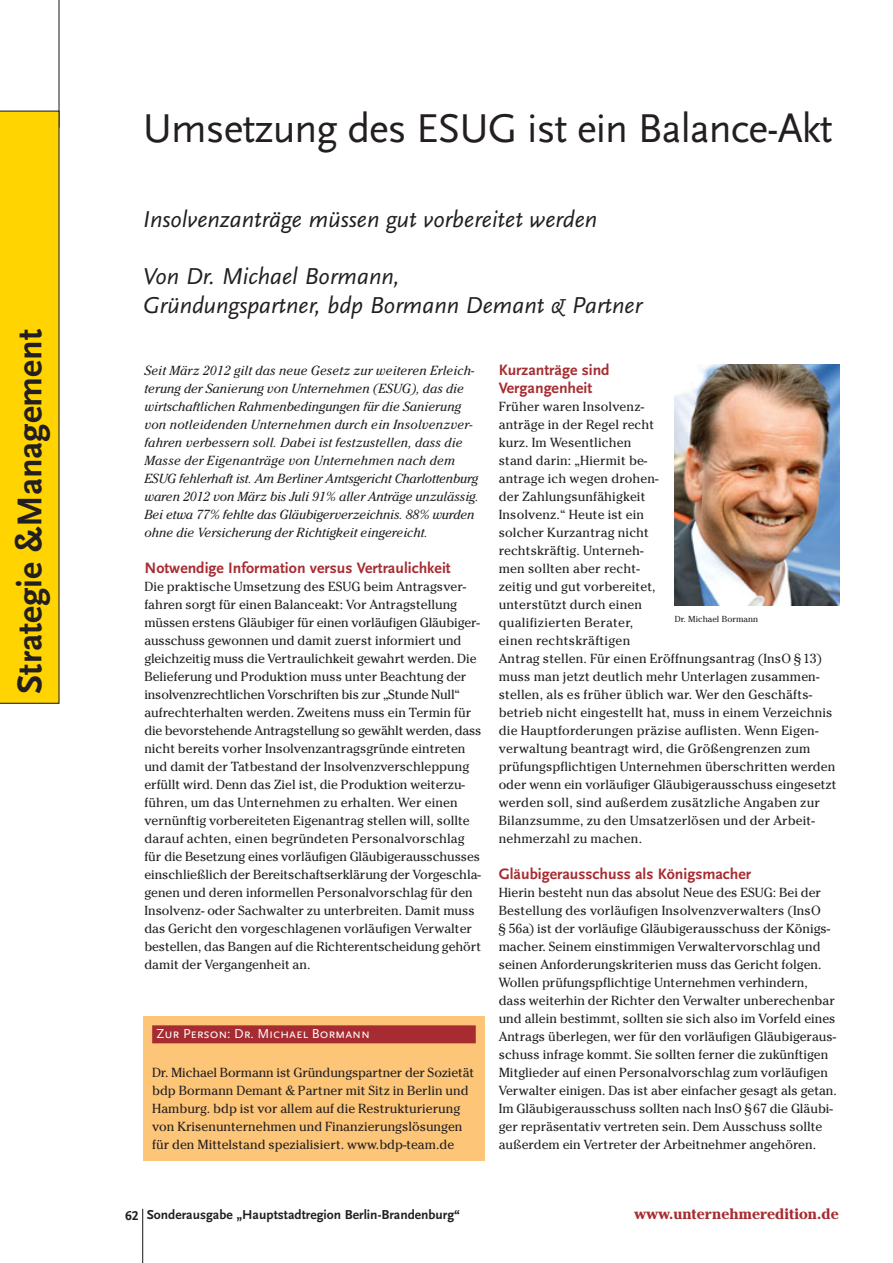
<style>
.page{position:relative;width:893px;height:1263px;background:#fff}
.page>*{position:absolute;margin:0;border:0;box-sizing:border-box;transform-origin:0 0}
.t1{font:42px "Scala Sans";letter-spacing:-.025em;color:#231f20}
.t2{font:700 36px "Scala Sans";color:#231f20}
.t3{font:italic 24px/28.8px "Scala Sans";color:#231f20}
.t4{font:700 15.75px/18px "Scala Sans";color:#a72c31}
.t5{font:700 15px "Cheltenham";color:#a72c31}
.t6{font:700 13.5px "Scala Sans";color:#231f20}
.t7{font:13.5px "Scala Sans Caps";letter-spacing:-.01em;color:#fff}
.t8{font:13.2px/18px "Cheltenham";color:#231f20}
.t9{font:italic 13.2px/18px "Cheltenham";color:#231f20}
.t10{font:8.7px "Cheltenham";color:#231f20}
.s1{font-family:"Scala Sans Figures"}
</style>
<div class="page">
<hr style="left:142px;top:1209px;width:1px;height:54px;background:#231f20">
<svg style="left:1px;top:1px;width:59px;height:703px;background:#fad729"></svg>
<div style="left:143px;top:1016px;width:342px;height:145px;background:#fdc578"></div>
<div style="left:152px;top:1025px;width:324px;height:18px;background:#a72c31"></div>
<img style="left:674px;top:365px;width:165px;height:240px">
<h2 class="t2" style="left:15px;top:694px;width:366px;rotate:-90deg">Strategie &amp;Management</h2>
<h1 class="t1" style="left:143px;top:111px;width:691px">Umsetzung des ESUG ist ein Balance-Akt</h1>
<h3 class="t3" style="left:143px;top:206px;width:456px">Insolvenzanträge müssen gut vorbereitet werden</h3>
<h3 class="t3" style="left:143px;top:264px;width:501px">Von Dr. Michael Bormann,<br>Gründungspartner, bdp Bormann Demant &amp; Partner</h3>
<p class="t9" style="left:144px;top:362px;width:336px">Seit März 2012 gilt das neue Gesetz zur weiteren Erleich&shy;terung der Sanierung von Unternehmen (ESUG), das die wirtschaftlichen Rahmenbedingungen für die Sanierung von notleidenden Unternehmen durch ein Insolvenzver&shy;fahren verbessern soll. Dabei ist festzustellen, dass die Masse der Eigenanträge von Unternehmen nach dem ESUG fehlerhaft ist. Am Berliner Amtsgericht Charlottenburg waren 2012 von März bis Juli 91% aller Anträge unzulässig.<br>Bei etwa 77% fehlte das Gläubigerverzeichnis. 88% wurden ohne die Versicherung der Richtigkeit eingereicht.</p>
<p class="t4" style="left:144px;top:560px;width:308px">Notwendige Information versus Vertraulichkeit</p>
<p class="t8" style="left:144px;top:578px;width:339px">Die praktische Umsetzung des ESUG beim Antragsver&shy;fahren sorgt für einen Balanceakt: Vor Antragstellung müssen erstens Gläubiger für einen vorläufigen Gläubiger&shy;ausschuss gewonnen und damit zuerst informiert und gleichzeitig muss die Vertraulichkeit gewahrt werden. Die Belieferung und Produktion muss unter Beachtung der insolvenzrechtlichen Vorschriften bis zur „Stunde Null“ aufrechterhalten werden. Zweitens muss ein Termin für die bevorstehende Antragstellung so gewählt werden, dass nicht bereits vorher Insolvenzantragsgründe eintreten und damit der Tatbestand der Insolvenzverschleppung erfüllt wird. Denn das Ziel ist, die Produktion weiterzu&shy;führen, um das Unternehmen zu erhalten. Wer einen vernünftig vorbereiteten Eigenantrag stellen will, sollte darauf achten, einen begründeten Personalvorschlag für die Besetzung eines vorläufigen Gläubigerausschusses einschließlich der Bereitschaftserklärung der Vorgeschla&shy;genen und deren informellen Personalvorschlag für den Insolvenz- oder Sachwalter zu unterbreiten. Damit muss das Gericht den vorgeschlagenen vorläufigen Verwalter bestellen, das Bangen auf die Richterentscheidung gehört damit der Vergangenheit an.</p>
<p class="t7" style="left:156px;top:1025px;width:215px">Zur Person: Dr. Michael Bormann</p>
<p class="t8" style="left:152px;top:1064px;width:323px">Dr. Michael Bormann ist Gründungspartner der Sozietät bdp Bormann Demant &amp; Partner mit Sitz in Berlin und Hamburg. bdp ist vor allem auf die Restrukturierung von Krisenunternehmen und Finanzierungslösungen für den Mittelstand spezialisiert. www.bdp-team.de</p>
<p class="t4" style="left:499px;top:362px;width:112px">Kurzanträge sind<br>Vergangenheit</p>
<p class="t8" style="left:499px;top:398px;width:339px">Früher waren Insolvenz -<br>anträge in der Regel recht<br>kurz. Im Wesentlichen<br>stand darin: „Hiermit be-<br>antrage ich wegen drohen-<br>der Zahlungsunfähigkeit<br>Insolvenz.“ Heute ist ein<br>solcher Kurzantrag nicht<br>rechtskräftig. Unterneh-<br>men sollten aber recht -<br>zeitig und gut vorbereitet,<br>unterstützt durch einen<br>qualifizierten Berater,<br>einen rechtskräftigen<br>Antrag stellen. Für einen Eröffnungsantrag (InsO § 13) muss man jetzt deutlich mehr Unterlagen zusammen&shy;stellen, als es früher üblich war. Wer den Geschäfts - betrieb nicht eingestellt hat, muss in einem Verzeichnis die Hauptforderungen präzise auflisten. Wenn Eigen&shy;verwaltung beantragt wird, die Größengrenzen zum prüfungspflichtigen Unternehmen überschritten werden oder wenn ein vorläufiger Gläubigerausschuss eingesetzt werden soll, sind außerdem zusätzliche Angaben zur Bilanzsumme, zu den Umsatzerlösen und der Arbeit&shy;nehmerzahl zu machen.</p>
<p class="t4" style="left:499px;top:866px;width:254px">Gläubigerausschuss als Königsmacher</p>
<p class="t8" style="left:499px;top:884px;width:340px">Hierin besteht nun das absolut Neue des ESUG: Bei der Bestellung des vorläufigen Insolvenzverwalters (InsO<br>§ 56a) ist der vorläufige Gläubigerausschuss der Königs&shy;macher. Seinem einstimmigen Verwaltervorschlag und seinen Anforderungskriterien muss das Gericht folgen.<br>Wollen prüfungspflichtige Unternehmen verhindern, dass weiterhin der Richter den Verwalter unberechenbar und allein bestimmt, sollten sie sich also im Vorfeld eines Antrags überlegen, wer für den vorläufigen Gläubigeraus&shy;schuss infrage kommt. Sie sollten ferner die zukünftigen Mitglieder auf einen Personalvorschlag zum vorläufigen Verwalter einigen. Das ist aber einfacher gesagt als getan.<br>Im Gläubigerausschuss sollten nach InsO § 67 die Gläubi&shy;ger repräsentativ vertreten sein. Dem Ausschuss sollte außerdem ein Vertreter der Arbeitnehmer angehören.</p>
<p class="t10" style="left:675px;top:616px;width:85px">Dr. Michael Bormann</p>
<p class="t6" style="left:125px;top:1209px;width:336px"><span class="s1">62</span> Sonderausgabe „Hauptstadtregion Berlin-Brandenburg“</p>
<p class="t5" style="left:634px;top:1209px;width:206px">www.unternehmeredition.de</p>
</div>
